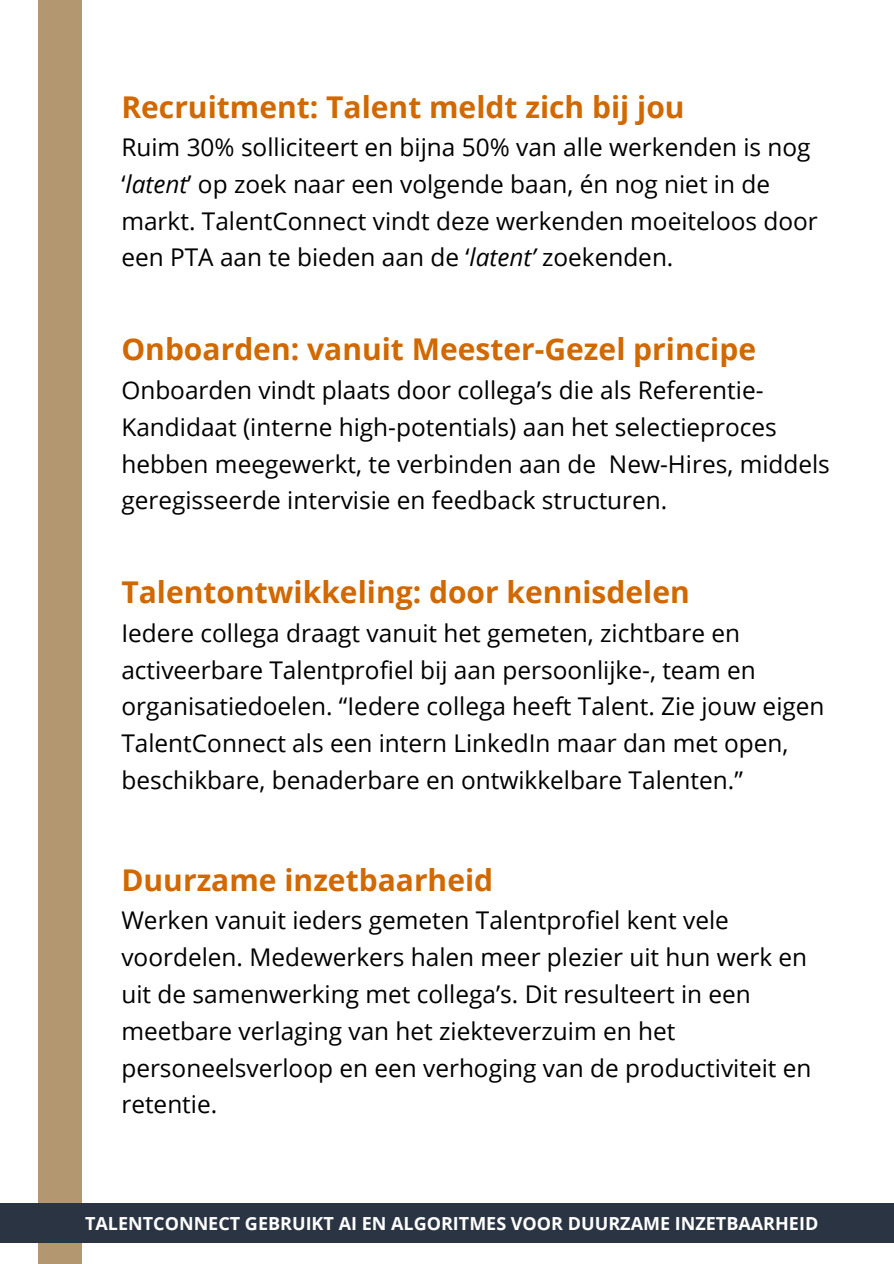
<style>
.page{position:relative;width:894px;height:1264px;background:#fff}
.page>*{position:absolute;margin:0;border:0;box-sizing:border-box;transform-origin:0 0}
.t1{font:700 30px "Open Sans";color:#d16800}
.t2{font:24.45px/36.8px "Open Sans";color:#000}
.t3{font:700 18px "Open Sans";color:#fff}
.s1{font-style:italic}
</style>
<div class="page">
<div style="left:38px;top:0;width:43px;height:1263px;background:#b29771"></div>
<div style="left:0;top:1203px;width:893px;height:40px;background:#2b3443"></div>
<p class="t1" style="left:121px;top:85px;width:564px">Recruitment: Talent meldt zich bij jou</p>
<p class="t2" style="left:121px;top:128px;width:697px">Ruim 30% solliciteert en bijna 50% van alle werkenden is nog ‘<span class="s1">latent</span>’ op zoek naar een volgende baan, én nog niet in de markt. TalentConnect vindt deze werkenden moeiteloos door een PTA aan te bieden aan de ‘<span class="s1">latent’</span> zoekenden.</p>
<p class="t1" style="left:121px;top:328px;width:636px">Onboarden: vanuit Meester-Gezel principe</p>
<p class="t2" style="left:121px;top:371px;width:709px">Onboarden vindt plaats door collega’s die als Referentie-Kandidaat (interne high-potentials) aan het selectieproces hebben meegewerkt, te verbinden aan de New-Hires, middels geregisseerde intervisie en feedback structuren.</p>
<p class="t1" style="left:121px;top:571px;width:570px">Talentontwikkeling: door kennisdelen</p>
<p class="t2" style="left:121px;top:614px;width:704px">Iedere collega draagt vanuit het gemeten, zichtbare en activeerbare Talentprofiel bij aan persoonlijke-, team en organisatiedoelen. “Iedere collega heeft Talent. Zie jouw eigen TalentConnect als een intern LinkedIn maar dan met open, beschikbare, benaderbare en ontwikkelbare Talenten.”</p>
<p class="t1" style="left:121px;top:858px;width:373px">Duurzame inzetbaarheid</p>
<p class="t2" style="left:121px;top:901px;width:691px">Werken vanuit ieders gemeten Talentprofiel kent vele voordelen. Medewerkers halen meer plezier uit hun werk en uit de samenwerking met collega’s. Dit resulteert in een meetbare verlaging van het ziekteverzuim en het personeelsverloop en een verhoging van de productiviteit en retentie.</p>
<p class="t3" style="left:85px;top:1210px;width:734px">TALENTCONNECT GEBRUIKT AI EN ALGORITMES VOOR DUURZAME INZETBAARHEID</p>
</div>
